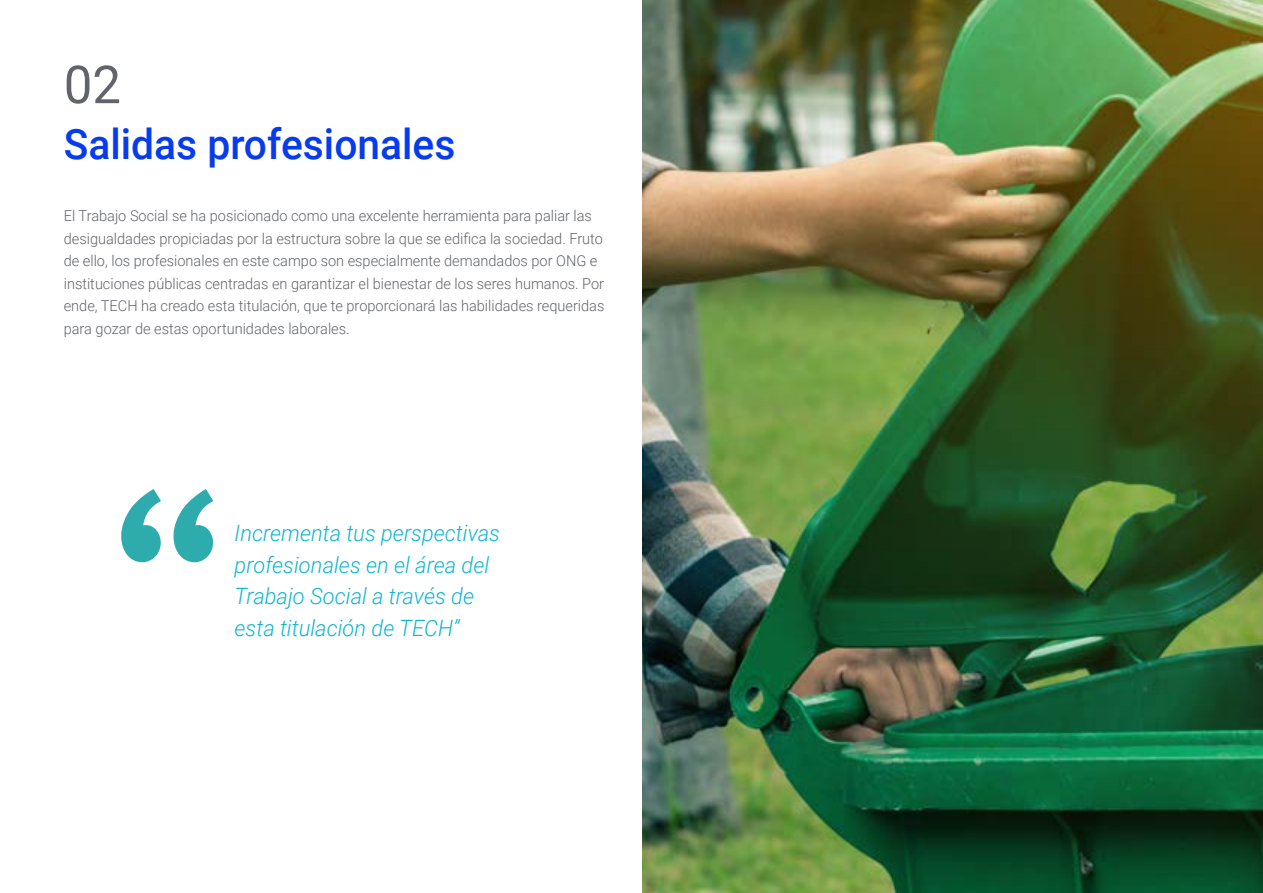
<style>
.page{position:relative;width:1263px;height:893px;background:#fff}
.page>*{position:absolute;margin:0;border:0;box-sizing:border-box;transform-origin:0 0}
.t1{font:52.5px "Roboto";color:#61646a}
.t2{font:500 42px "Roboto";color:#083bee}
.t3{font:italic 300 22.5px/31.5px "Roboto";color:#0fb6cf}
.t4{font:300 15px/22.5px "Roboto";color:#61646a}
</style>
<div class="page">
<img style="left:642px;top:0;width:621px;height:893px">
<svg style="left:121px;top:489px;width:92px;height:73px"></svg>
<h1 class="t1" style="left:64px;top:48px;width:59px">02</h1>
<h2 class="t2" style="left:64px;top:115px;width:393px">Salidas profesionales</h2>
<p class="t4" style="left:64px;top:204px;width:542px">El Trabajo Social se ha posicionado como una excelente herramienta para paliar las desigualdades propiciadas por la estructura sobre la que se edifica la sociedad. Fruto de ello, los profesionales en este campo son especialmente demandados por ONG e instituciones públicas centradas en garantizar el bienestar de los seres humanos. Por ende, TECH ha creado esta titulación, que te proporcionará las habilidades requeridas para gozar de estas oportunidades laborales.</p>
<h3 class="t3" style="left:235px;top:517px;width:267px">Incrementa tus perspectivas profesionales en el área del<br>Trabajo Social a través de esta titulación de TECH”</h3>
</div>
